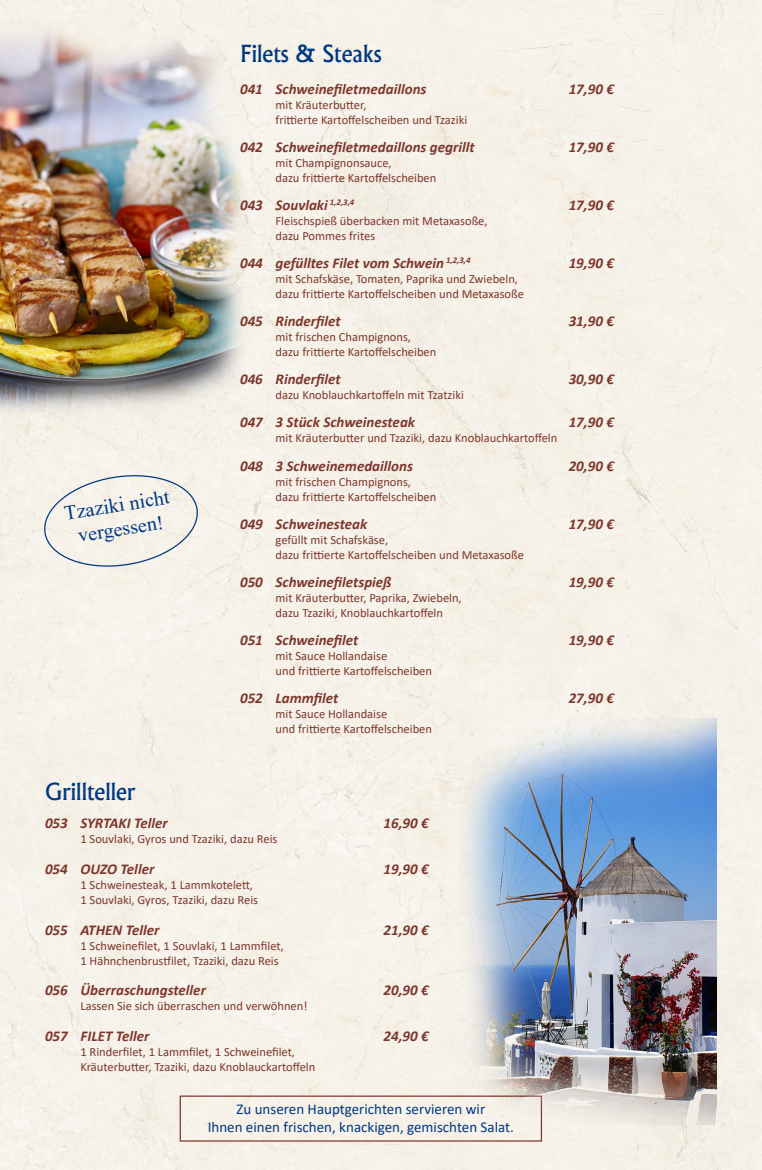
<style>
.page{position:relative;width:762px;height:1170px;background:#fff}
.page>*{position:absolute;margin:0;border:0;box-sizing:border-box;transform-origin:0 0}
.t1{font:22.5px "Alaska";color:#003882}
.t2{font:20.25px/24.2px "Times New Roman";color:#003882;text-align:center}
.t3{font:italic 700 15px "Calibri";color:#7d372d}
.t4{font:15px/18px "Calibri";color:#003882;text-align:center}
.t5{font:12.5px/15px "Calibri";color:#7d372d}
</style>
<div class="page">
<div style="left:0;top:0;width:762px;height:1169px;background:#f6f1e9"></div>
<div style="left:180px;top:1095px;width:362px;height:46px;border:1px solid #7d372d"></div>
<img style="left:0;top:1px;width:250px;height:412px">
<svg style="left:41px;top:470px;width:160px;height:101px;background:#eeebe6"></svg>
<img style="left:459px;top:718px;width:258px;height:406px">
<h2 class="t2" style="left:62px;top:500px;width:108px;rotate:-9deg">Tzaziki nicht vergessen!</h2>
<h1 class="t1" style="left:240px;top:40px;width:143px">Filets &amp; Steaks</h1>
<p class="t3" style="left:240px;top:79px;width:188px">041 Schweinefiletmedaillons</p>
<p class="t3" style="left:569px;top:79px;width:47px">17,90 €</p>
<p class="t5" style="left:275px;top:97px;width:193px">mit Kräuterbutter,<br>frittierte Kartoffelscheiben und Tzaziki</p>
<p class="t3" style="left:240px;top:137px;width:236px">042 Schweinefiletmedaillons gegrillt</p>
<p class="t3" style="left:569px;top:137px;width:47px">17,90 €</p>
<p class="t5" style="left:275px;top:155px;width:162px">mit Champignonsauce,<br>dazu frittierte Kartoffelscheiben</p>
<p class="t3" style="left:240px;top:195px;width:116px">043 Souvlaki <sup>1,2,3,4</sup></p>
<p class="t3" style="left:569px;top:195px;width:47px">17,90 €</p>
<p class="t5" style="left:275px;top:213px;width:214px">Fleischspieß überbacken mit Metaxasoße, dazu Pommes frites</p>
<p class="t3" style="left:240px;top:253px;width:232px">044 gefülltes Filet vom Schwein <sup>1,2,3,4</sup></p>
<p class="t3" style="left:569px;top:253px;width:47px">19,90 €</p>
<p class="t5" style="left:275px;top:271px;width:250px">mit Schafskäse, Tomaten, Paprika und Zwiebeln, dazu frittierte Kartoffelscheiben und Metaxasoße</p>
<p class="t3" style="left:240px;top:311px;width:102px">045 Rinderfilet</p>
<p class="t3" style="left:569px;top:311px;width:47px">31,90 €</p>
<p class="t5" style="left:275px;top:329px;width:162px">mit frischen Champignons, dazu frittierte Kartoffelscheiben</p>
<p class="t3" style="left:240px;top:369px;width:102px">046 Rinderfilet</p>
<p class="t3" style="left:569px;top:369px;width:47px">30,90 €</p>
<p class="t5" style="left:275px;top:387px;width:190px">dazu Knoblauchkartoffeln mit Tzatziki</p>
<p class="t3" style="left:240px;top:412px;width:176px">047 3 Stück Schweinesteak</p>
<p class="t3" style="left:569px;top:412px;width:47px">17,90 €</p>
<p class="t5" style="left:275px;top:430px;width:283px">mit Kräuterbutter und Tzaziki, dazu Knoblauchkartoffeln</p>
<p class="t3" style="left:240px;top:455px;width:174px">048 3 Schweinemedaillons</p>
<p class="t3" style="left:569px;top:455px;width:47px">20,90 €</p>
<p class="t5" style="left:275px;top:473px;width:162px">mit frischen Champignons, dazu frittierte Kartoffelscheiben</p>
<p class="t3" style="left:240px;top:513px;width:129px">049 Schweinesteak</p>
<p class="t3" style="left:569px;top:513px;width:47px">17,90 €</p>
<p class="t5" style="left:275px;top:531px;width:250px">gefüllt mit Schafskäse,<br>dazu frittierte Kartoffelscheiben und Metaxasoße</p>
<p class="t3" style="left:240px;top:571px;width:153px">050 Schweinefiletspieß</p>
<p class="t3" style="left:569px;top:571px;width:47px">19,90 €</p>
<p class="t5" style="left:275px;top:589px;width:188px">mit Kräuterbutter, Paprika, Zwiebeln, dazu Tzaziki, Knoblauchkartoffeln</p>
<p class="t3" style="left:240px;top:629px;width:120px">051 Schweinefilet</p>
<p class="t3" style="left:569px;top:629px;width:47px">19,90 €</p>
<p class="t5" style="left:275px;top:647px;width:158px">mit Sauce Hollandaise<br>und frittierte Kartoffelscheiben</p>
<p class="t3" style="left:240px;top:687px;width:100px">052 Lammfilet</p>
<p class="t3" style="left:569px;top:687px;width:47px">27,90 €</p>
<p class="t5" style="left:275px;top:705px;width:158px">mit Sauce Hollandaise<br>und frittierte Kartoffelscheiben</p>
<h1 class="t1" style="left:45px;top:777px;width:92px">Grillteller</h1>
<p class="t3" style="left:45px;top:812px;width:124px">053 SYRTAKI Teller</p>
<p class="t3" style="left:383px;top:812px;width:47px">16,90 €</p>
<p class="t5" style="left:80px;top:831px;width:199px">1 Souvlaki, Gyros und Tzaziki, dazu Reis</p>
<p class="t3" style="left:45px;top:858px;width:111px">054 OUZO Teller</p>
<p class="t3" style="left:383px;top:858px;width:47px">19,90 €</p>
<p class="t5" style="left:80px;top:877px;width:179px">1 Schweinesteak, 1 Lammkotelett,<br>1 Souvlaki, Gyros, Tzaziki, dazu Reis</p>
<p class="t3" style="left:45px;top:918px;width:116px">055 ATHEN Teller</p>
<p class="t3" style="left:383px;top:918px;width:47px">21,90 €</p>
<p class="t5" style="left:80px;top:937px;width:205px">1 Schweinefilet, 1 Souvlaki, 1 Lammfilet,<br>1 Hähnchenbrustfilet, Tzaziki, dazu Reis</p>
<p class="t3" style="left:45px;top:979px;width:162px">056 Überraschungsteller</p>
<p class="t3" style="left:383px;top:979px;width:47px">20,90 €</p>
<p class="t5" style="left:80px;top:998px;width:228px">Lassen Sie sich überraschen und verwöhnen!</p>
<p class="t3" style="left:45px;top:1024px;width:106px">057 FILET Teller</p>
<p class="t3" style="left:383px;top:1024px;width:47px">24,90 €</p>
<p class="t5" style="left:80px;top:1043px;width:236px">1 Rinderfilet, 1 Lammfilet, 1 Schweinefilet,<br>Kräuterbutter, Tzaziki, dazu Knoblauckartoffeln</p>
<p class="t4" style="left:208px;top:1099px;width:308px">Zu unseren Hauptgerichten servieren wir<br>Ihnen einen frischen, knackigen, gemischten Salat.</p>
</div>
